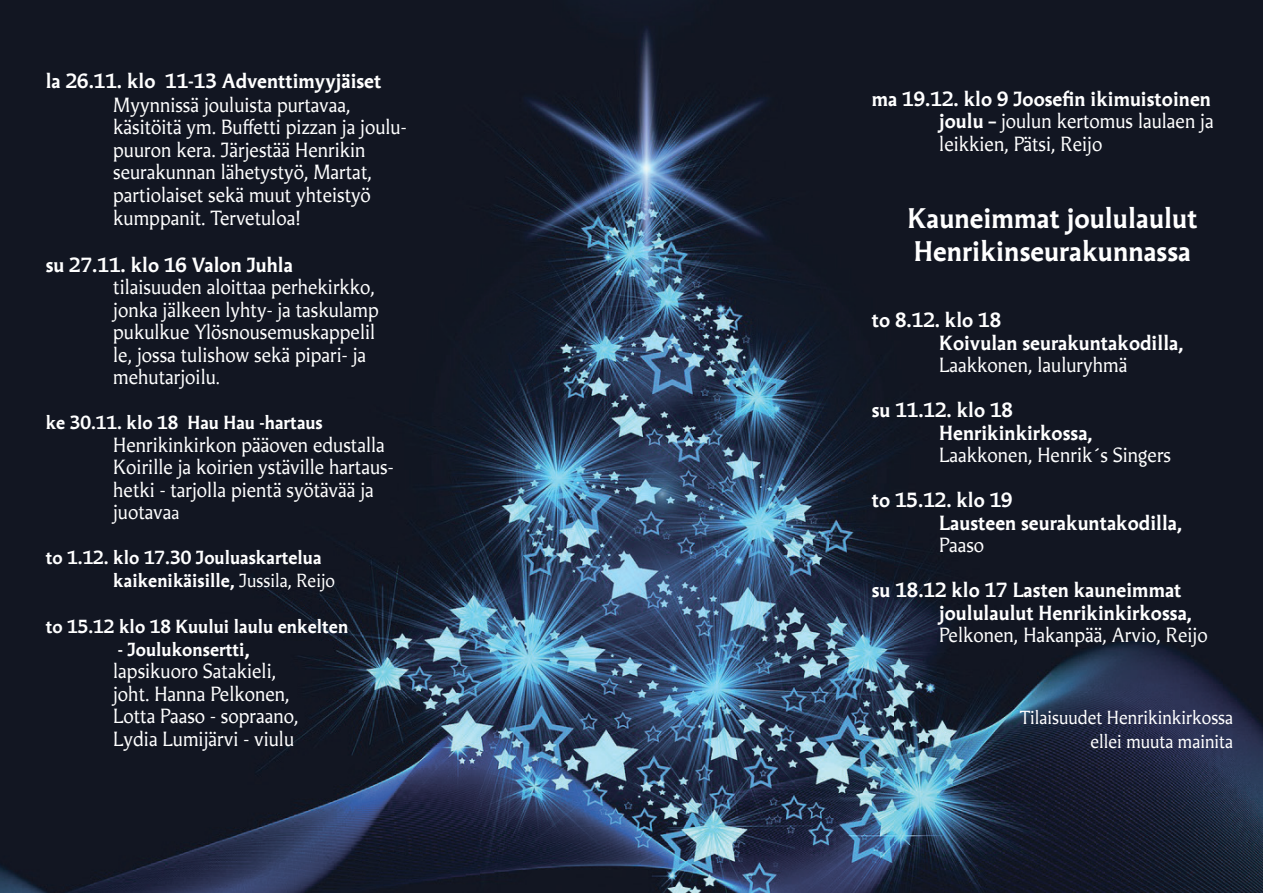
<style>
.page{position:relative;width:1263px;height:893px;background:#fff}
.page>*{position:absolute;margin:0;border:0;box-sizing:border-box;transform-origin:0 0}
.t1{font:700 27px/32.4px "Martti";color:#fff}
.t2{font:19.5px/22.5px "Martti";color:#fff}
.t3{font:700 19.5px/22.5px "Martti";color:#fff}
.t4{font:700 18px/22.5px "Martti";color:#fff}
.t5{font:18px/24px "Martti";color:#fff;text-align:right}
.s1{font-size:18px}
.s2{font-weight:400}
.s3{font-size:19.5px}
.s4{font-weight:700}
</style>
<div class="page">
<img style="left:0;top:0;width:894px;height:893px">
<img style="left:894px;top:0;width:369px;height:893px">
<p class="t3" style="left:46px;top:69px;width:337px">la 26.11. klo 11-13 Adventtimyyjäiset</p>
<p class="t2" style="left:113px;top:93px;width:295px">Myynnissä jouluista purtavaa, käsitöitä ym. Buffetti pizzan ja joulu&shy;puuron kera. Järjestää Henrikin seurakunnan lähetystyö, Martat, partiolaiset sekä muut yhteistyö kumppanit. Tervetuloa!</p>
<p class="t3" style="left:46px;top:253px;width:249px">su 27.11. klo 16 Valon Juhla</p>
<p class="t2" style="left:113px;top:276px;width:267px">tilaisuuden aloittaa perhekirkko, jonka jälkeen lyhty- ja taskulamp pukulkue Ylösnousemuskappelil le, jossa tulishow sekä pipari- ja mehutarjoilu<span class="s1">.</span></p>
<p class="t4" style="left:46px;top:411px;width:279px">ke 30.11. klo 18 Hau Hau -hartaus</p>
<p class="t2" style="left:113px;top:434px;width:282px">Henrikinkirkon pääoven edustalla<br>Koirille ja koirien ystäville hartaus&shy;hetki - tarjolla pientä syötävää ja juotava<span class="s1">a</span></p>
<p class="t4" style="left:113px;top:546px;width:223px;text-indent:-68px">to 1.12. klo 17.30 Jouluaskartelua kaikenikäisille, <span class="s2">Jussila, Reijo</span></p>
<p class="t4" style="left:46px;top:615px;width:304px">to 15.12 klo 18 Kuului laulu enkelten</p>
<p class="t4" style="left:118px;top:638px;width:134px">- Joulukonsertti<span class="s3">,</span></p>
<p class="t2" style="left:113px;top:660px;width:187px">lapsikuoro Satakieli, joht. Hanna Pelkonen,<br>Lotta Paaso - sopraano,<br>Lydia Lumijärvi - viulu</p>
<p class="t2" style="left:939px;top:87px;width:276px;text-indent:-67px"><span class="s4">ma 19.12. klo 9 Joosefin ikimuistoinen joulu –</span> joulun kertomus laulaen ja leikkien, Pätsi, Reijo</p>
<h1 class="t1" style="left:907px;top:202px;width:291px">Kauneimmat joululaulut<br>Henrikinseurakunnassa</h1>
<p class="t3" style="left:939px;top:308px;width:246px;text-indent:-67px">to 8.12. klo 18<br>Koivulan seurakuntakodilla,</p>
<p class="t2" style="left:939px;top:354px;width:190px">Laakkonen, lauluryhmä</p>
<p class="t3" style="left:939px;top:398px;width:155px;text-indent:-67px">su 11.12. klo 18<br>Henrikinkirkossa,</p>
<p class="t2" style="left:939px;top:444px;width:233px">Laakkonen, Henrik´s Singers</p>
<p class="t3" style="left:939px;top:488px;width:244px;text-indent:-67px">to 15.12. klo 19<br>Lausteen seurakuntakodilla,</p>
<p class="t2" style="left:939px;top:534px;width:46px">Paaso</p>
<p class="t3" style="left:939px;top:578px;width:254px;text-indent:-67px">su 18.12 klo 17 Lasten kauneimmat joululaulut Henrikinkirkossa,</p>
<p class="t2" style="left:939px;top:624px;width:270px">Pelkonen, Hakanpää, Arvio, Reijo</p>
<p class="t5" style="left:1020px;top:705px;width:215px">Tilaisuudet Henrikinkirkossa ellei muuta mainita</p>
</div>
